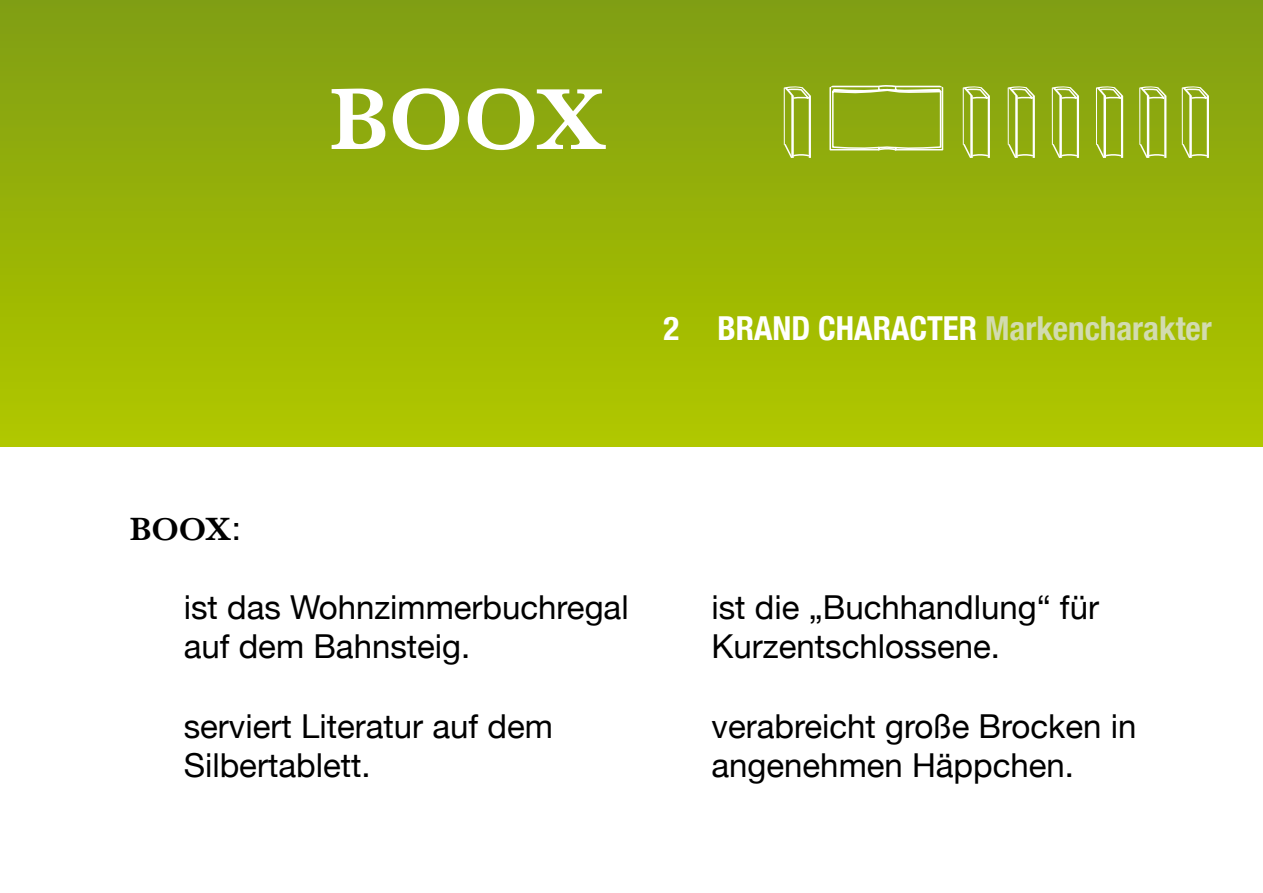
<style>
.page{position:relative;width:1263px;height:893px;background:#fff}
.page>*{position:absolute;margin:0;border:0;box-sizing:border-box;transform-origin:0 0}
.t1{font:600 90px "Baskerville";color:#fff}
.t2{font:33px/39.6px "Helvetica Neue";color:#000}
.t3{font:700 condensed 33px "Helvetica Neue";color:#fff}
.t4{font:600 33px "Baskerville";color:#000}
.s1{color:#d2dbb0}
.s2{font-family:"Helvetica Neue";font-weight:400}
</style>
<div class="page">
<div style="left:0;top:0;width:1263px;height:446px;background:linear-gradient(to bottom,#7f9e14,#b0c800)"></div>
<svg style="left:829px;top:85px;width:115px;height:67px;background:#9eb634"></svg>
<svg style="left:962px;top:86px;width:29px;height:73px;background:#a7bd47"></svg>
<svg style="left:1007px;top:86px;width:29px;height:73px;background:#a7bd47"></svg>
<svg style="left:1051px;top:86px;width:29px;height:73px;background:#a7bd47"></svg>
<svg style="left:1095px;top:86px;width:29px;height:73px"></svg>
<svg style="left:1139px;top:86px;width:29px;height:73px;background:#a7bd47"></svg>
<svg style="left:1181px;top:86px;width:29px;height:73px;background:#a7bd47"></svg>
<svg style="left:783px;top:86px;width:29px;height:73px;background:#a7bd47"></svg>
<h1 class="t1" style="left:329px;top:67px;width:280px">BOOX</h1>
<p class="t3" style="left:663px;top:308px;width:550px">2 BRAND CHARACTER <span class="s1">Markencharakter</span></p>
<p class="t4" style="left:130px;top:509px;width:113px">BOOX<span class="s2">:</span></p>
<p class="t2" style="left:184px;top:587px;width:446px">ist das Wohnzimmerbuchregal auf dem Bahnsteig.</p>
<p class="t2" style="left:184px;top:706px;width:371px">serviert Literatur auf dem<br>Silbertablett.</p>
<p class="t2" style="left:711px;top:587px;width:389px">ist die „Buchhandlung“ für<br>Kurzentschlossene.</p>
<p class="t2" style="left:711px;top:706px;width:426px">verabreicht große Brocken in angenehmen Häppchen.</p>
</div>
